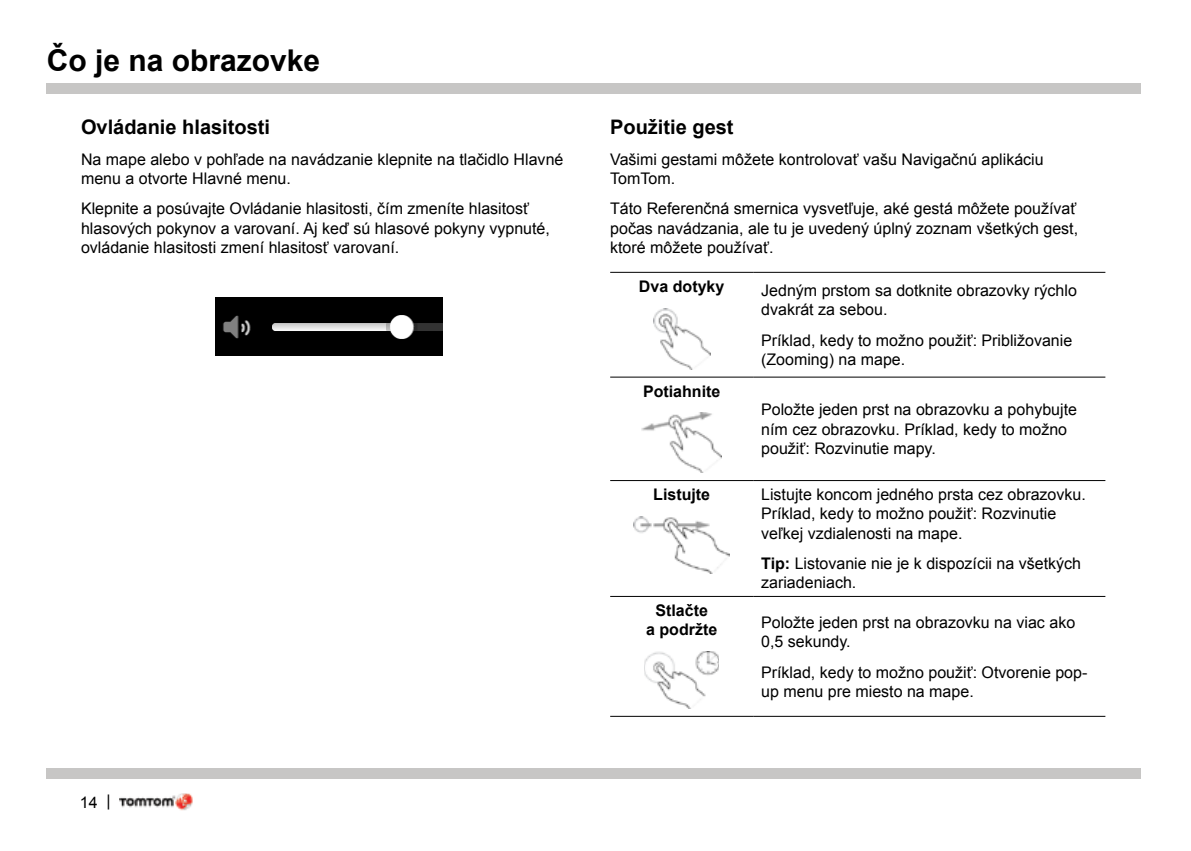
<style>
.page{position:relative;width:1191px;height:851px;background:#fff}
.page>*{position:absolute;margin:0;border:0;box-sizing:border-box;transform-origin:0 0}
.t1{font:700 31px "Arial";color:#010101}
.t2{font:700 30px "Arial";color:#000}
.t3{font:700 20px "Arial";color:#000}
.t4{font:16px/19.2px "Arial";color:#000}
.t5{font:700 16px/19.2px "Arial";color:#000;text-align:center}
.s1{font-weight:700}
</style>
<div class="page">
<img style="left:119px;top:793px;width:74px;height:17px">
<hr style="left:610px;top:272px;width:143px;height:1px;background:#000">
<hr style="left:753px;top:272px;width:352px;height:1px;background:#000">
<hr style="left:610px;top:377px;width:143px;height:1px;background:#000">
<hr style="left:753px;top:377px;width:352px;height:1px;background:#000">
<hr style="left:610px;top:480px;width:143px;height:1px;background:#000">
<hr style="left:753px;top:480px;width:352px;height:1px;background:#000">
<hr style="left:610px;top:596px;width:143px;height:1px;background:#000">
<hr style="left:610px;top:715px;width:143px;height:1px;background:#000">
<hr style="left:753px;top:596px;width:352px;height:1px;background:#000">
<hr style="left:753px;top:715px;width:352px;height:1px;background:#000">
<img style="left:653px;top:308px;width:57px;height:61px">
<img style="left:642px;top:412px;width:79px;height:60px">
<img style="left:633px;top:516px;width:97px;height:57px">
<img style="left:645px;top:651px;width:73px;height:57px">
<div style="left:47px;top:768px;width:1094px;height:11px;background:#c7c6c5"></div>
<div style="left:47px;top:83px;width:1094px;height:10px;background:#c7c6c5"></div>
<img style="left:215px;top:298px;width:227px;height:58px">
<h2 class="t2" style="left:47px;top:41px;width:275px">Čo je na obrazovke</h2>
<h1 class="t1" style="left:46px;top:41px;width:98px">Obsah</h1>
<p class="t3" style="left:81px;top:114px;width:190px">Ovládanie hlasitosti</p>
<p class="t4" style="left:81px;top:149px;width:484px">Na mape alebo v pohľade na navádzanie klepnite na tlačidlo Hlavné menu a otvorte Hlavné menu.</p>
<p class="t4" style="left:81px;top:199px;width:470px">Klepnite a posúvajte Ovládanie hlasitosti, čím zmeníte hlasitosť hlasových pokynov a varovaní. Aj keď sú hlasové pokyny vypnuté, ovládanie hlasitosti zmení hlasitosť varovaní.</p>
<p class="t4" style="left:80px;top:792px;width:32px">14 |</p>
<p class="t3" style="left:610px;top:114px;width:125px">Použitie gest</p>
<p class="t4" style="left:610px;top:149px;width:435px">Vašimi gestami môžete kontrolovať vašu Navigačnú aplikáciu<br>TomTom.</p>
<p class="t4" style="left:610px;top:199px;width:469px;text-align:justify">Táto Referenčná smernica vysvetľuje, aké gestá môžete používať počas navádzania, ale tu je uvedený úplný zoznam všetkých gest, ktoré môžete používať.</p>
<p class="t5" style="left:639px;top:277px;width:87px">Dva dotyky</p>
<p class="t4" style="left:761px;top:281px;width:317px">Jedným prstom sa dotknite obrazovky rýchlo dvakrát za sebou.</p>
<p class="t4" style="left:761px;top:331px;width:313px">Príklad, kedy to možno použiť: Približovanie (Zooming) na mape.</p>
<p class="t5" style="left:643px;top:382px;width:79px">Potiahnite</p>
<p class="t4" style="left:761px;top:400px;width:317px">Položte jeden prst na obrazovku a pohybujte ním cez obrazovku. Príklad, kedy to možno použiť: Rozvinutie mapy.</p>
<p class="t5" style="left:653px;top:485px;width:58px">Listujte</p>
<p class="t4" style="left:761px;top:485px;width:326px">Listujte koncom jedného prsta cez obrazovku.<br>Príklad, kedy to možno použiť: Rozvinutie veľkej vzdialenosti na mape.</p>
<p class="t4" style="left:761px;top:554px;width:321px"><span class="s1">Tip:</span> Listovanie nie je k dispozícii na všetkých zariadeniach.</p>
<p class="t5" style="left:646px;top:601px;width:73px">Stlačte<br>a podržte</p>
<p class="t4" style="left:761px;top:612px;width:315px">Položte jeden prst na obrazovku na viac ako<br>0,5 sekundy.</p>
<p class="t4" style="left:761px;top:662px;width:328px">Príklad, kedy to možno použiť: Otvorenie pop&shy;up menu pre miesto na mape.</p>
</div>
